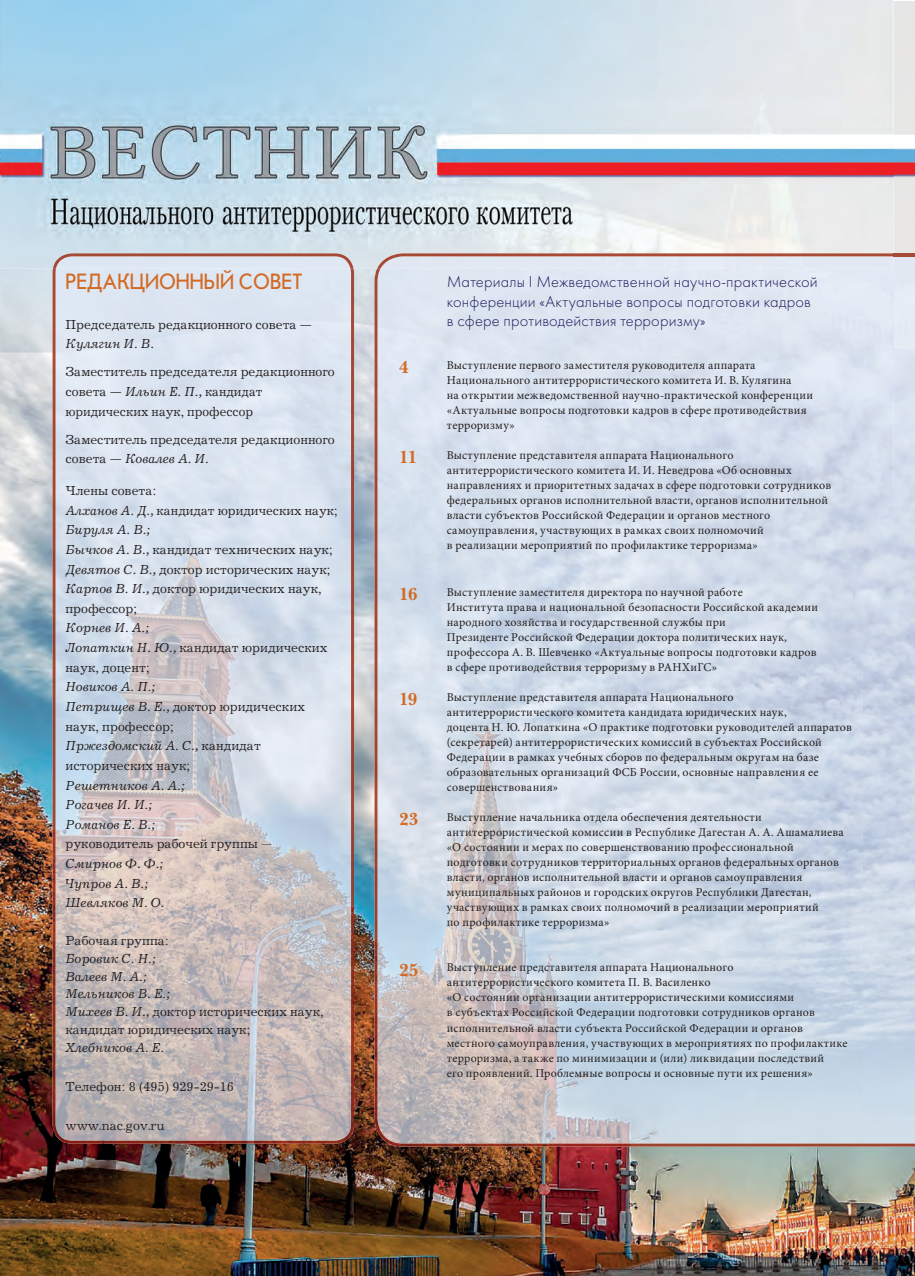
<style>
.page{position:relative;width:915px;height:1276px;background:#fff}
.page>*{position:absolute;margin:0;border:0;box-sizing:border-box;transform-origin:0 0}
.t1{font:23.1px "Journal Sans C";color:#d36923;scale:.91 1}
.t2{font:700 18px "New Baskerville C";letter-spacing:-.045em;color:#d36923}
.t3{font:16.5px/19.8px "Futura Light C";letter-spacing:.01em;color:#20195c}
.t4{font:13.5px/19.6px "Journal C";color:#231f20}
.t5{font:italic 13.5px/19.6px "Journal C";color:#231f20}
.t6{font:12px/15px "Minion Pro";letter-spacing:.02em;color:#231f20}
.s1{font-family:"Newton C"}
.s2{font-style:italic}
.s3{font-style:normal}
.s4{font-family:"Petersburg C";font-style:normal}
</style>
<div class="page">
<img style="left:0;top:486px;width:53px;height:790px">
<img style="left:323px;top:486px;width:54px;height:790px">
<img style="left:53px;top:1143px;width:270px;height:133px">
<img style="left:377px;top:1146px;width:537px;height:130px">
<img style="left:893px;top:1px;width:21px;height:389px">
<img style="left:0;top:0;width:893px;height:486px">
<img style="left:380px;top:485px;width:374px;height:658px">
<img style="left:374px;top:486px;width:49px;height:660px">
<img style="left:423px;top:1143px;width:491px;height:3px">
<img style="left:377px;top:253px;width:516px;height:16px">
<img style="left:374px;top:269px;width:6px;height:217px">
<img style="left:56px;top:269px;width:294px;height:871px">
<img style="left:53px;top:486px;width:50px;height:657px">
<img style="left:304px;top:486px;width:50px;height:657px">
<img style="left:102px;top:1140px;width:202px;height:3px">
<img style="left:53px;top:253px;width:300px;height:16px">
<img style="left:350px;top:269px;width:4px;height:217px">
<img style="left:53px;top:269px;width:3px;height:217px">
<h1 class="t1" style="left:65px;top:270px;width:262px">РЕДАКЦИОННЫЙ СОВЕТ</h1>
<p class="t4" style="left:65px;top:315px;width:248px">Председатель редакционного совета <span class="s1">—<br></span><span class="s2">Кулягин И. В.</span></p>
<p class="t4" style="left:65px;top:363px;width:271px">Заместитель председателя редакционного совета <span class="s1">—</span> <span class="s2">Ильин Е. П.,</span> кандидат юридических наук, профессор</p>
<p class="t4" style="left:65px;top:431px;width:271px">Заместитель председателя редакционного совета <span class="s1">—</span> <span class="s2">Ковалев А. И.</span></p>
<p class="t4" style="left:65px;top:482px;width:274px">Члены совета:<br><span class="s2">Алханов А. Д.,</span> кандидат юридических наук;<br><span class="s2">Бируля А. В.;<br>Бычков А. В.,</span> кандидат технических наук;<br><span class="s2">Девятов С. В.,</span> доктор исторических наук;<br><span class="s2">Карпов В. И.,</span> доктор юридических наук, профессор;</p>
<p class="t4" style="left:65px;top:619px;width:263px"><span class="s2">Корнев И. А.;<br>Лопаткин Н. Ю.,</span> кандидат юридических наук, доцент;</p>
<p class="t4" style="left:65px;top:678px;width:241px"><span class="s2">Новиков А. П.;<br>Петрищев В. Е.,</span> доктор юридических наук, профессор;<br><span class="s2">Пржездомский А. С.,</span> кандидат исторических наук;</p>
<p class="t5" style="left:65px;top:777px;width:208px">Решетников А. А.;<br>Рогачев И. И.;<br>Романов Е. В.;<br><span class="s3">руководитель рабочей группы</span> <span class="s4">—<br></span>Смирнов Ф. Ф.;<br>Чупров А. В.;<br>Шевляков М. О.</p>
<p class="t4" style="left:65px;top:932px;width:105px">Рабочая группа:</p>
<p class="t5" style="left:65px;top:951px;width:260px;line-height:17.9px">Боровик С. Н.;<br>Валеев М. А.;<br>Мельников В. Е.;<br>Михеев В. И., <span class="s3">доктор исторических наук, кандидат юридических наук;</span></p>
<p class="t5" style="left:65px;top:1039px;width:100px">Хлебников А. Е.</p>
<p class="t4" style="left:65px;top:1078px;width:170px">Телефон: 8 (495) 929-29-16</p>
<p class="t4" style="left:65px;top:1117px;width:101px">www.nac.gov.ru</p>
<h2 class="t2" style="left:399px;top:356px;width:11px">4</h2>
<h2 class="t2" style="left:399px;top:446px;width:20px">11</h2>
<h2 class="t2" style="left:399px;top:584px;width:20px">16</h2>
<h2 class="t2" style="left:399px;top:689px;width:20px">19</h2>
<h2 class="t2" style="left:399px;top:809px;width:21px">23</h2>
<h2 class="t2" style="left:399px;top:959px;width:21px">25</h2>
<h3 class="t3" style="left:446px;top:272px;width:372px">Материалы I Межведомственной научно-практической конференции «Актуальные вопросы подготовки кадров в сфере противодействия терроризму»</h3>
<p class="t6" style="left:446px;top:357px;width:367px">Выступление первого заместителя руководителя аппарата Национального антитеррористического комитета И. В. Кулягина<br>на открытии межведомственной научно-практической конференции «Актуальные вопросы подготовки кадров в сфере противодействия терроризму»</p>
<p class="t6" style="left:446px;top:447px;width:385px">Выступление представителя аппарата Национального антитеррористического комитета И. И. Неведрова «Об основных направлениях и приоритетных задачах в сфере подготовки сотрудников федеральных органов исполнительной власти, органов исполнительной власти субъектов Российской Федерации и органов местного самоуправления, участвующих в рамках своих полномочий<br>в реализации мероприятий по профилактике терроризма»</p>
<p class="t6" style="left:446px;top:584px;width:372px">Выступление заместителя директора по научной работе<br>Института права и национальной безопасности Российской академии народного хозяйства и государственной службы при<br>Президенте Российской Федерации доктора политических наук, профессора А. В. Шевченко «Актуальные вопросы подготовки кадров в сфере противодействия терроризму в РАНХиГС»</p>
<p class="t6" style="left:446px;top:689px;width:406px">Выступление представителя аппарата Национального антитеррористического комитета кандидата юридических наук,<br>доцента Н. Ю. Лопаткина «О практике подготовки руководителей аппаратов (секретарей) антитеррористических комиссий в субъектах Российской Федерации в рамках учебных сборов по федеральным округам на базе образовательных организаций ФСБ России, основные направления ее совершенствования»</p>
<p class="t6" style="left:446px;top:809px;width:398px">Выступление начальника отдела обеспечения деятельности антитеррористической комиссии в Республике Дагестан А. А. Ашамалиева «О состоянии и мерах по совершенствованию профессиональной подготовки сотрудников территориальных органов федеральных органов власти, органов исполнительной власти и органов самоуправления муниципальных районов и городских округов Республики Дагестан, участвующих в рамках своих полномочий в реализации мероприятий<br>по профилактике терроризма»</p>
<p class="t6" style="left:446px;top:960px;width:402px">Выступление представителя аппарата Национального антитеррористического комитета П. В. Василенко<br>«О состоянии организации антитеррористическими комиссиями<br>в субъектах Российской Федерации подготовки сотрудников органов исполнительной власти субъекта Российской Федерации и органов местного самоуправления, участвующих в мероприятиях по профилактике терроризма, а также по минимизации и (или) ликвидации последствий<br>его проявлений. Проблемные вопросы и основные пути их решения»</p>
</div>
